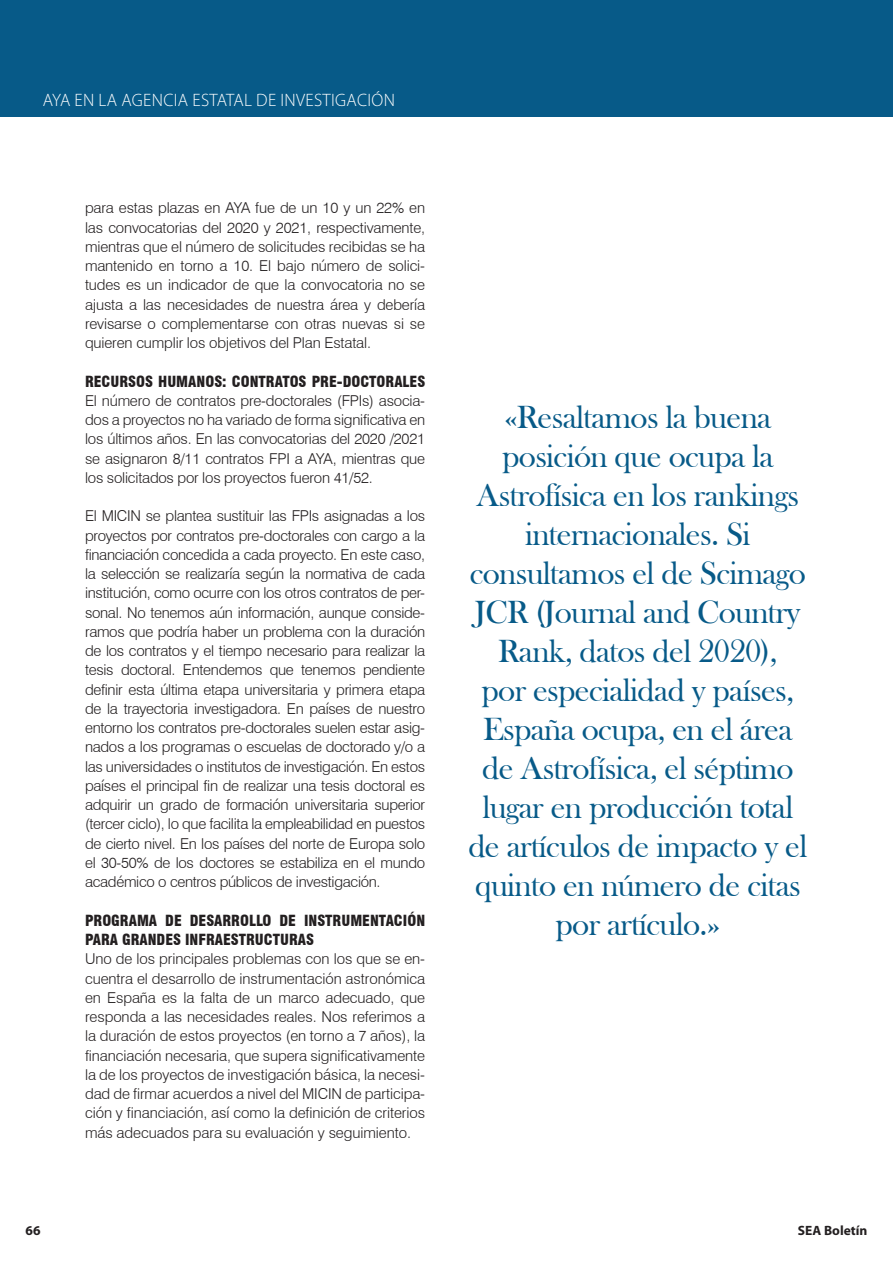
<style>
.page{position:relative;width:893px;height:1263px;background:#fff}
.page>*{position:absolute;margin:0;border:0;box-sizing:border-box;transform-origin:0 0}
.Body_1{font:33px/39px "Bask Old Face";letter-spacing:-.02em;color:#075a88;text-align:center}
.t1{font:300 18px "Myriad Pro";letter-spacing:.02em;color:#fff}
.Body_1-2{font:300 15px/19.2px "Swiss 721 BT";letter-spacing:-.015em;color:#231f20;text-align:justify}
.Body_1-3{font:900 condensed 15px/19.2px "Swiss 721 BT";color:#231f20}
.t2{font:700 13.5px "Myriad Pro";color:#231f20}
</style>
<div class="page">
<div style="left:0;top:0;width:893px;height:117px;background:#075a88"></div>
<p class="t1" style="left:43px;top:89px;width:354px">AYA EN LA AGENCIA ESTATAL DE INVESTIGACIÓN</p>
<p class="Body_1-2" style="left:85px;top:198px;width:342px">para estas plazas en AYA fue de un 10 y un 22% en las convocatorias del 2020 y 2021, respectivamente, mientras que el número de solicitudes recibidas se ha mantenido en torno a 10. El bajo número de solici&shy;tudes es un indicador de que la convocatoria no se ajusta a las necesidades de nuestra área y debería revisarse o complementarse con otras nuevas si se quieren cumplir los objetivos del Plan Estatal.</p>
<p class="Body_1-3" style="left:85px;top:372px;width:342px">RECURSOS HUMANOS: CONTRATOS PRE-DOCTORALES</p>
<p class="Body_1-2" style="left:85px;top:391px;width:342px">El número de contratos pre-doctorales (FPIs) asocia&shy;dos a proyectos no ha variado de forma significativa en los últimos años. En las convocatorias del 2020 /2021 se asignaron 8/11 contratos FPI a AYA, mientras que los solicitados por los proyectos fueron 41/52.</p>
<p class="Body_1-2" style="left:85px;top:506px;width:342px">El MICIN se plantea sustituir las FPIs asignadas a los proyectos por contratos pre-doctorales con cargo a la financiación concedida a cada proyecto. En este caso, la selección se realizaría según la normativa de cada institución, como ocurre con los otros contratos de per&shy;sonal. No tenemos aún información, aunque conside&shy;ramos que podría haber un problema con la duración de los contratos y el tiempo necesario para realizar la tesis doctoral. Entendemos que tenemos pendiente definir esta última etapa universitaria y primera etapa de la trayectoria investigadora. En países de nuestro entorno los contratos pre-doctorales suelen estar asig&shy;nados a los programas o escuelas de doctorado y/o a las universidades o institutos de investigación. En estos países el principal fin de realizar una tesis doctoral es adquirir un grado de formación universitaria superior (tercer ciclo), lo que facilita la empleabilidad en puestos de cierto nivel. En los países del norte de Europa solo el 30-50% de los doctores se estabiliza en el mundo académico o centros públicos de investigación.</p>
<p class="Body_1-3" style="left:85px;top:911px;width:342px">PROGRAMA DE DESARROLLO DE INSTRUMENTACIÓN<br>PARA GRANDES INFRAESTRUCTURAS</p>
<p class="Body_1-2" style="left:85px;top:949px;width:342px">Uno de los principales problemas con los que se en&shy;cuentra el desarrollo de instrumentación astronómica en España es la falta de un marco adecuado, que responda a las necesidades reales. Nos referimos a la duración de estos proyectos (en torno a 7 años), la financiación necesaria, que supera significativamente la de los proyectos de investigación básica, la necesi&shy;dad de firmar acuerdos a nivel del MICIN de participa&shy;ción y financiación, así como la definición de criterios más adecuados para su evaluación y seguimiento.</p>
<p class="Body_1" style="left:468px;top:398px;width:341px">«Resaltamos la buena posición que ocupa la<br>Astrofísica en los rankings internacionales. Si consultamos el de Scimago<br>JCR (Journal and Country<br>Rank, datos del 2020),<br>por especialidad y países,<br>España ocupa, en el área de Astrofísica, el séptimo lugar en producción total de artículos de impacto y el quinto en número de citas por artículo.»</p>
<p class="t2" style="left:26px;top:1221px;width:16px">66</p>
<p class="t2" style="left:798px;top:1221px;width:71px">SEA Boletín</p>
</div>
